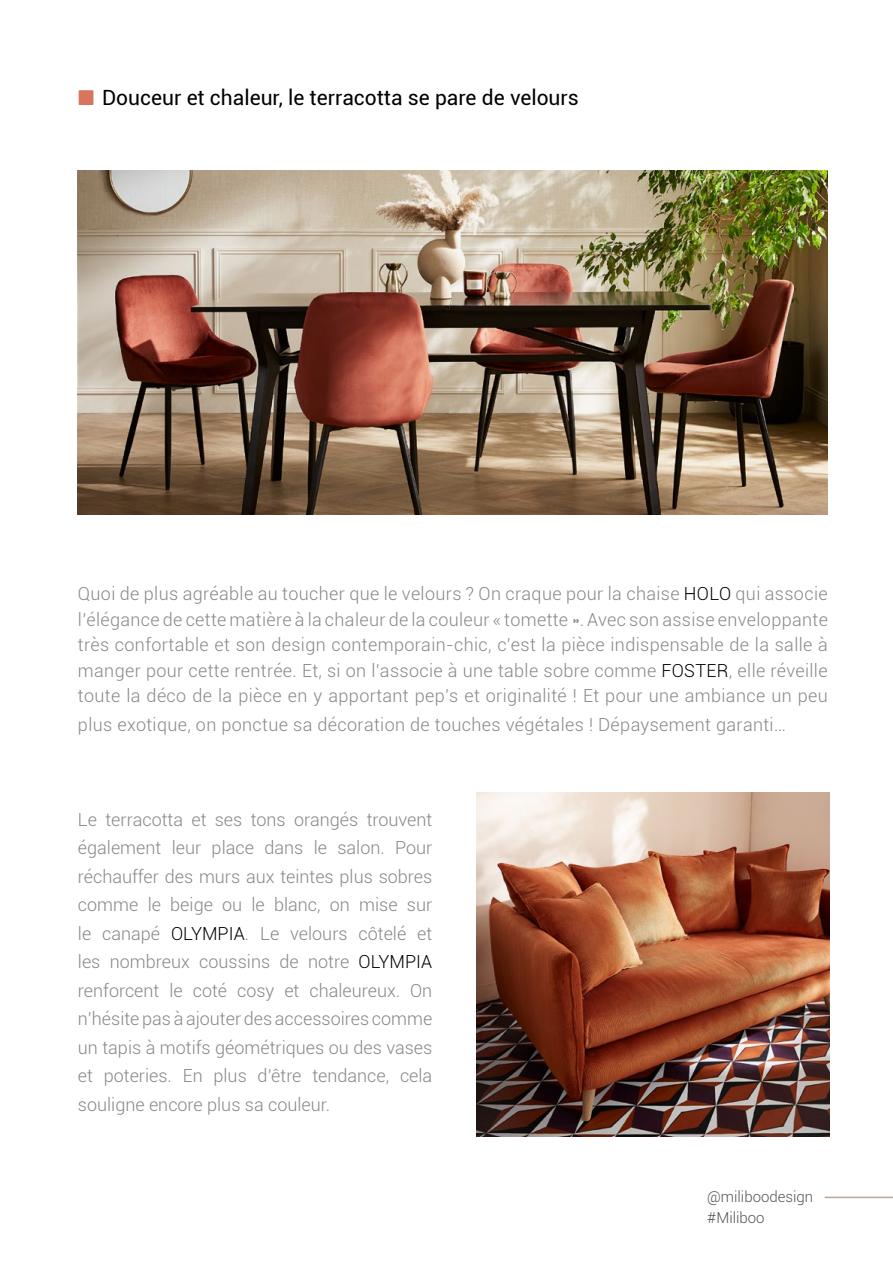
<style>
.page{position:relative;width:893px;height:1263px;background:#fff}
.page>*{position:absolute;margin:0;border:0;box-sizing:border-box;transform-origin:0 0}
.t1{font:21px "Roboto";color:#000}
.t2{font:300 18px/28.5px "Roboto";letter-spacing:.02em;color:#878787;text-align:justify}
.t3{font:300 15px/21px "Roboto";color:#555454}
.s1{font-family:"Guifxv 2 Transports";color:#d7755e}
.s2{color:#000}
</style>
<div class="page">
<img style="left:78px;top:170px;width:750px;height:344px">
<hr style="left:825px;top:1196px;width:68px;height:2px;background:#baa598">
<img style="left:476px;top:792px;width:353px;height:345px">
<p class="t1" style="left:78px;top:83px;width:502px"><span class="s1">3</span> Douceur et chaleur, le terracotta se pare de velours</p>
<p class="t2" style="left:78px;top:581px;width:751px;line-height:25.5px">Quoi de plus agréable au toucher que le velours ? On craque pour la chaise <span class="s2">HOLO</span> qui associe l’élégance de cette matière à la chaleur de la couleur « tomette ». Avec son assise enveloppante très confortable et son design contemporain-chic, c’est la pièce indispensable de la salle à manger pour cette rentrée. Et, si on l’associe à une table sobre comme <span class="s2">FOSTER</span>, elle réveille toute la déco de la pièce en y apportant pep’s et originalité ! Et pour une ambiance un peu</p>
<p class="t2" style="left:78px;top:710px;width:709px">plus exotique, on ponctue sa décoration de touches végétales ! Dépaysement garanti…</p>
<p class="t2" style="left:78px;top:804px;width:356px">Le terracotta et ses tons orangés trouvent également leur place dans le salon. Pour réchauffer des murs aux teintes plus sobres comme le beige ou le blanc, on mise sur le canapé <span class="s2">OLYMPIA</span>. Le velours côtelé et les nombreux coussins de notre <span class="s2">OLYMPIA </span>renforcent le coté cosy et chaleureux. On n’hésite pas à ajouter des accessoires comme un tapis à motifs géométriques ou des vases et poteries. En plus d’être tendance, cela souligne encore plus sa couleur.</p>
<p class="t3" style="left:707px;top:1185px;width:108px">@miliboodesign #Miliboo</p>
</div>
